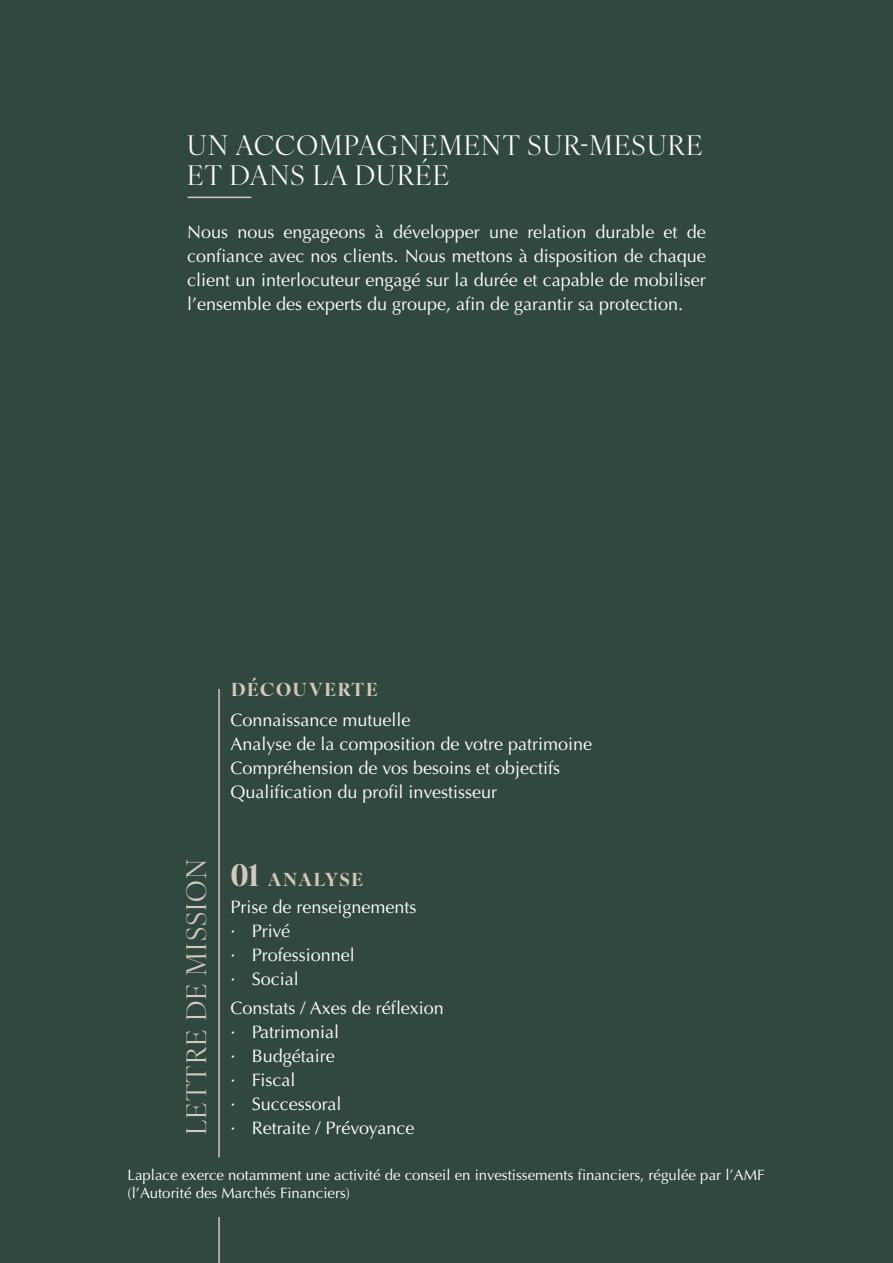
<style>
.page{position:relative;width:893px;height:1263px;background:#314840}
.page>*{position:absolute;margin:0;border:0;box-sizing:border-box;transform-origin:0 0}
.t1{font:27px/30px "Ivy Ora Display";letter-spacing:.05em;color:#fff}
.t2{font:27px "Ivy Ora Display";letter-spacing:.05em;color:#d3c8be}
.t3{font:18px/24px "Optima LT Pro";color:#fff}
.t4{font:700 18px "Ivy Ora Display";letter-spacing:.095em;color:#d3c8be}
.t5{font:15px/18px "Optima LT Pro";color:#fff}
.s1{font-size:30px}
</style>
<div class="page">
<hr style="left:218px;top:689px;width:2px;height:468px;background:#d3c8be">
<hr style="left:218px;top:1217px;width:2px;height:46px;background:#d3c8be">
<hr style="left:188px;top:197px;width:63px;height:1px;background:#d3c8be">
<h1 class="t1" style="left:187px;top:129px;width:517px">UN ACCOMPAGNEMENT SUR-MESURE<br>ET DANS LA DURÉE</h1>
<p class="t3" style="left:187px;top:220px;width:520px;text-align:justify">Nous nous engageons à développer une relation durable et de confiance avec nos clients. Nous mettons à disposition de chaque client un interlocuteur engagé sur la durée et capable de mobiliser l’ensemble des experts du groupe, afin de garantir sa protection.</p>
<h1 class="t2" style="left:176px;top:1135px;width:278px;rotate:-90deg">LETTRE DE MISSION</h1>
<p class="t4" style="left:231px;top:675px;width:148px">DÉCOUVERTE</p>
<p class="t3" style="left:230px;top:708px;width:363px">Connaissance mutuelle<br>Analyse de la composition de votre patrimoine Compréhension de vos besoins et objectifs Qualification du profil investisseur</p>
<p class="t4" style="left:230px;top:865px;width:134px"><span class="s1">01</span> ANALYSE</p>
<p class="t3" style="left:230px;top:895px;width:188px">Prise de renseignements · Privé<br>· Professionnel<br>· Social</p>
<p class="t3" style="left:230px;top:996px;width:215px">Constats / Axes de réflexion · Patrimonial<br>· Budgétaire<br>· Fiscal<br>· Successoral<br>· Retraite / Prévoyance</p>
<p class="t5" style="left:128px;top:1166px;width:638px">Laplace exerce notamment une activité de conseil en investissements financiers, régulée par l’AMF (l’Autorité des Marchés Financiers)</p>
</div>
